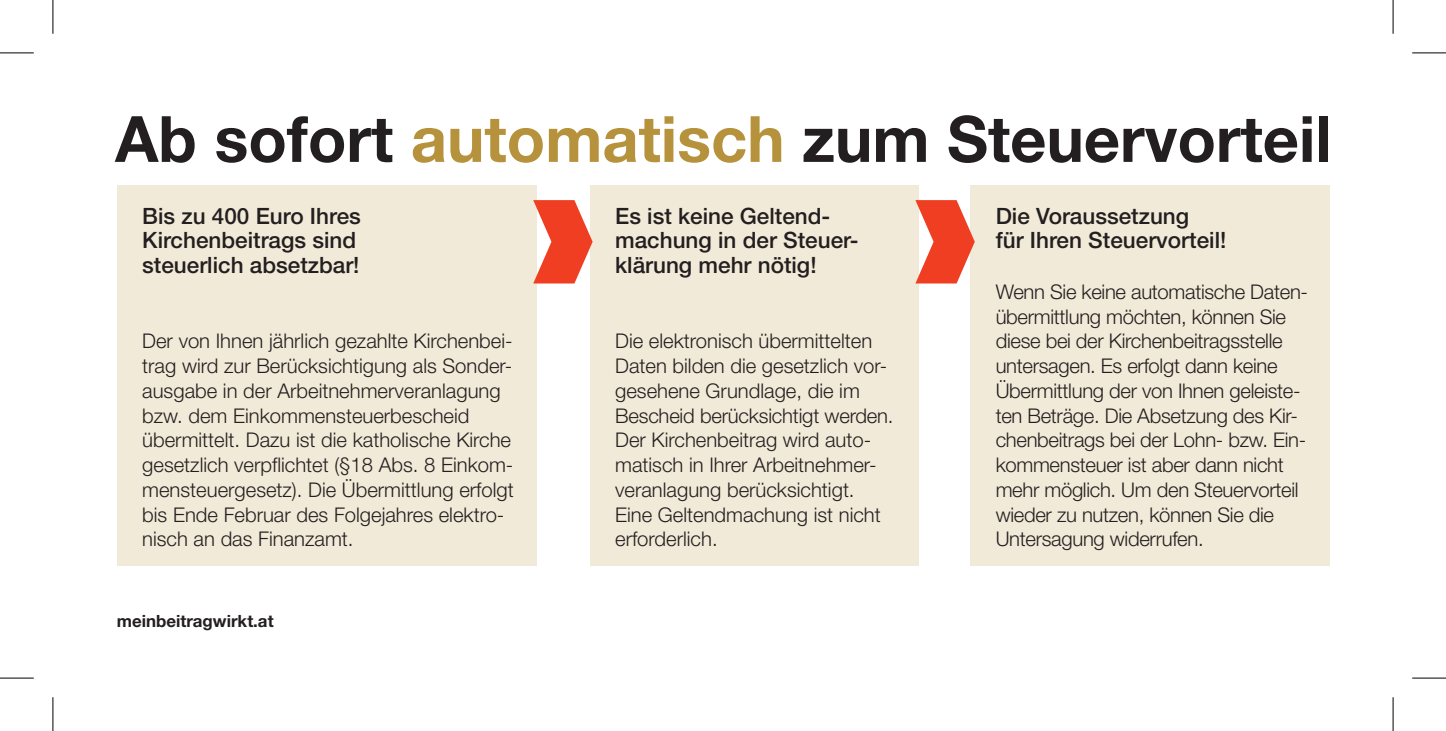
<style>
.page{position:relative;width:1446px;height:731px;background:#fff}
.page>*{position:absolute;margin:0;border:0;box-sizing:border-box;transform-origin:0 0}
.t1{font:700 63.9px "Helvetica Neue";color:#231f20}
.t2{font:500 22.5px/24.8px "Helvetica Neue";color:#231f20}
.t3{font:300 20.25px/24.8px "Helvetica Neue";color:#231f20}
.t4{font:700 16.88px "Helvetica Neue";color:#231f20}
.s1{color:#b6923d}
</style>
<div class="page">
<div style="left:117px;top:186px;width:419px;height:380px;background:#f2ead8"></div>
<div style="left:589px;top:186px;width:329px;height:380px;background:#f2ead8"></div>
<div style="left:970px;top:186px;width:358px;height:380px;background:#f2ead8"></div>
<hr style="left:0;top:53px;width:34px;height:1px;background:#000">
<hr style="left:1411px;top:53px;width:34px;height:1px;background:#000">
<hr style="left:0;top:678px;width:34px;height:1px;background:#000">
<hr style="left:1411px;top:678px;width:34px;height:1px;background:#000">
<hr style="left:53px;top:0;width:1px;height:34px;background:#000">
<hr style="left:53px;top:697px;width:1px;height:34px;background:#000">
<hr style="left:1392px;top:0;width:1px;height:34px;background:#000">
<hr style="left:1392px;top:697px;width:1px;height:34px;background:#000">
<svg style="left:536px;top:199px;width:54px;height:84px"></svg>
<svg style="left:918px;top:199px;width:1px;height:84px"></svg>
<h1 class="t1" style="left:115px;top:100px;width:1217px">Ab sofort <span class="s1">automatisch</span> zum Steuervorteil</h1>
<p class="t2" style="left:142px;top:203px;width:220px">Bis zu 400 Euro Ihres<br>Kirchenbeitrags sind steuerlich absetzbar!</p>
<p class="t3" style="left:142px;top:328px;width:373px">Der von Ihnen jährlich gezahlte Kirchenbei&shy;trag wird zur Berücksichtigung als Sonder&shy;ausgabe in der Arbeitnehmerveranlagung bzw. dem Einkommensteuerbescheid übermittelt. Dazu ist die katholische Kirche gesetzlich verpflichtet (§18 Abs. 8 Einkom&shy;mensteuergesetz). Die Übermittlung erfolgt bis Ende Februar des Folgejahres elektro&shy;nisch an das Finanzamt.</p>
<p class="t4" style="left:117px;top:610px;width:158px">meinbeitragwirkt.at</p>
<p class="t2" style="left:615px;top:203px;width:245px">Es ist keine Geltend&shy;machung in der Steuer&shy;klärung mehr nötig!</p>
<p class="t3" style="left:615px;top:328px;width:280px">Die elektronisch übermittelten<br>Daten bilden die gesetzlich vor&shy;gesehene Grundlage, die im<br>Bescheid berücksichtigt werden.<br>Der Kirchenbeitrag wird auto&shy;matisch in Ihrer Arbeitnehmer&shy;veranlagung berücksichtigt.<br>Eine Geltendmachung ist nicht erforderlich.</p>
<p class="t2" style="left:995px;top:203px;width:232px">Die Voraussetzung<br>für Ihren Steuervorteil!</p>
<p class="t3" style="left:995px;top:279px;width:314px">Wenn Sie keine automatische Daten&shy;übermittlung möchten, können Sie diese bei der Kirchenbeitragsstelle untersagen. Es erfolgt dann keine Übermittlung der von Ihnen geleiste&shy;ten Beträge. Die Absetzung des Kir&shy;chenbeitrags bei der Lohn- bzw. Ein&shy;kommensteuer ist aber dann nicht mehr möglich. Um den Steuervorteil wieder zu nutzen, können Sie die Untersagung widerrufen.</p>
</div>
